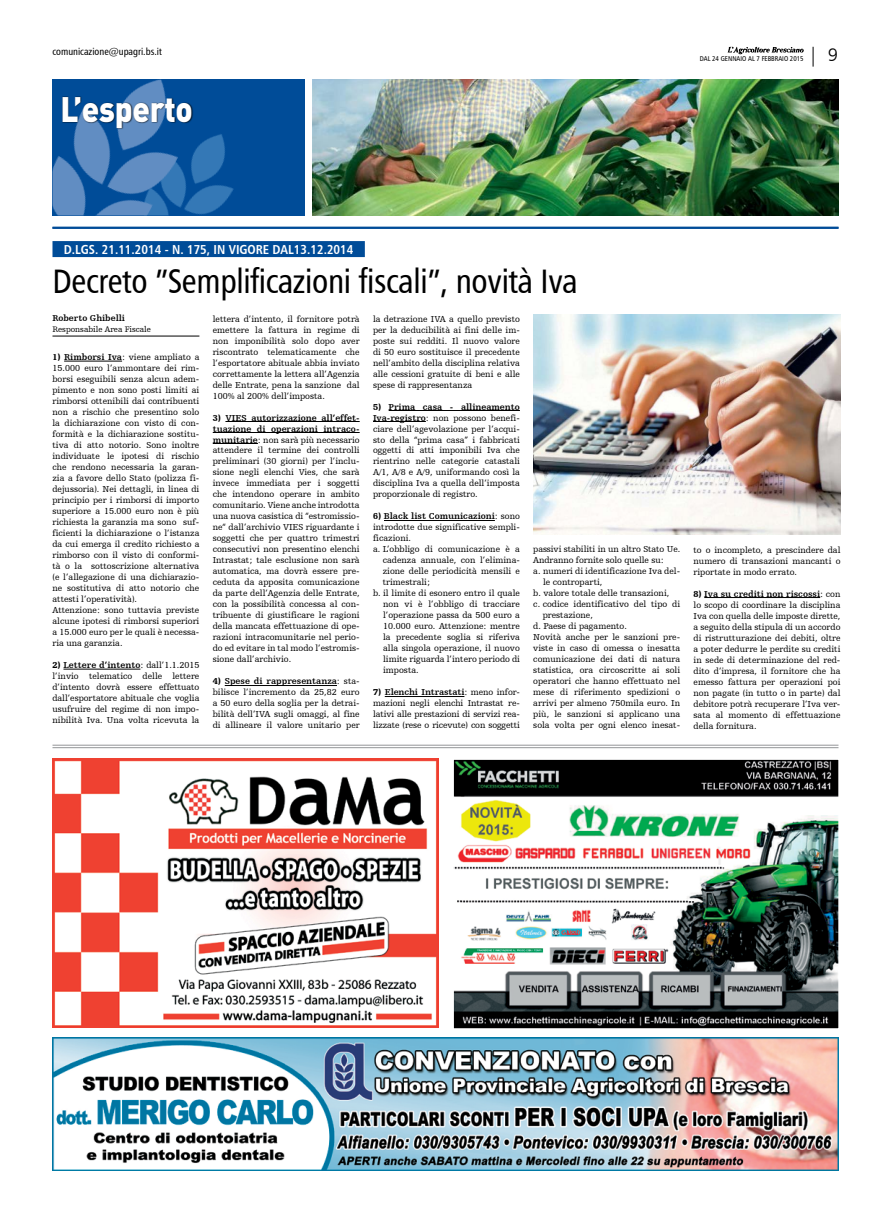
<style>
.page{position:relative;width:891px;height:1219px;background:#fff}
.page>*{position:absolute;margin:0;border:0;box-sizing:border-box;transform-origin:0 0}
.t1{font:900 35px "DIN";letter-spacing:-.01em;color:#fff;scale:.9 1}
.t2{font:34px "Humanist 777 BT Roman Condensed B";letter-spacing:-.01em;color:#000}
.t3{font:18px "Humanist 777 BT Light B";color:#000}
.t4{font:13px "Humanist 777 BT Bold Condensed B";color:#fff}
.t5{font:10px "Humanist 777 BT Roman Condensed B";color:#000}
.t6{font:9px/11px "Humanist Slabserif 712 BT";color:#000;text-align:justify}
.t7{font:700 9px "Humanist Slabserif 712 BT";color:#000}
.t8{font:700 8.9px "Humanist Slabserif 712 BT";color:#000}
.t9{font:8.4px "Humanist Slabserif 712 BT";color:#000}
.t10{font:7px "Humanist 777 BT Roman Condensed B";color:#000}
.s1{font-weight:900}
.s2{font-weight:700}
.s3{font-weight:400}
</style>
<div class="page">
<div style="left:52px;top:79px;width:253px;height:136px;background:#004c98"></div>
<img style="left:185px;top:134px;width:49px;height:81px">
<img style="left:52px;top:79px;width:133px;height:136px">
<div style="left:62px;top:97px;width:132px;height:33px;background:#000;opacity:.75"></div>
<img style="left:53px;top:759px;width:385px;height:269px">
<img style="left:53px;top:1038px;width:785px;height:133px">
<img style="left:455px;top:761px;width:381px;height:266px">
<div style="left:453px;top:759px;width:385px;height:270px;border:1px solid #fff"></div>
<hr style="left:52px;top:227px;width:786px;height:2px;background:#004c98">
<hr style="left:52px;top:336px;width:147px;height:1px;background:#000">
<hr style="left:64px;top:361px;width:58px;height:1px;background:#000">
<hr style="left:63px;top:669px;width:77px;height:1px;background:#000">
<hr style="left:225px;top:421px;width:134px;height:1px;background:#000">
<hr style="left:213px;top:432px;width:146px;height:1px;background:#000">
<hr style="left:213px;top:443px;width:45px;height:1px;background:#000">
<hr style="left:225px;top:685px;width:112px;height:1px;background:#000">
<hr style="left:388px;top:410px;width:131px;height:1px;background:#000">
<hr style="left:373px;top:421px;width:52px;height:1px;background:#000">
<hr style="left:384px;top:520px;width:110px;height:1px;background:#000">
<hr style="left:384px;top:696px;width:80px;height:1px;background:#000">
<hr style="left:704px;top:597px;width:115px;height:1px;background:#000">
<div style="left:52px;top:241px;width:312px;height:16px;background:#004c98"></div>
<img style="left:533px;top:315px;width:307px;height:219px">
<img style="left:312px;top:79px;width:526px;height:136px">
<svg style="left:812px;top:47px;width:1px;height:20px"></svg>
<img style="left:727px;top:47px;width:77px;height:8px">
<hr style="left:52px;top:745px;width:786px;height:1px;background:#939598">
<hr style="left:52px;top:747px;width:786px;height:1px;background:#939598">
<p class="t5" style="left:52px;top:45px;width:111px">comunicazione@upagri.bs.it</p>
<h1 class="t1" style="left:60px;top:86px;width:149px">L’esperto</h1>
<p class="t10" style="left:699px;top:54px;width:105px">dal 24 gennaio AL 7 FEBBRAIO 2015</p>
<h3 class="t3" style="left:827px;top:44px;width:12px">9</h3>
<h3 class="t4" style="left:64px;top:241px;width:291px">D.LGS. 21.11.2014 - N. 175, IN VIGORE DAL13.12.2014</h3>
<h2 class="t2" style="left:52px;top:260px;width:526px">Decreto ”Semplificazioni fiscali”, novità Iva</h2>
<p class="t8" style="left:52px;top:313px;width:74px">Roberto Ghibelli</p>
<p class="t9" style="left:52px;top:325px;width:100px">Responsabile Area Fiscale</p>
<p class="t6" style="left:52px;top:351px;width:148px;text-align:left"><span class="s1">1)</span> <span class="s2">Rimborsi Iva</span>: viene ampliato a 15.000 euro l’ammontare dei rim&shy;borsi eseguibili senza alcun adem&shy;pimento e non sono posti limiti ai rimborsi ottenibili dai contribuenti non a rischio che presentino solo la dichiarazione con visto di con&shy;formità e la dichiarazione sostitu&shy;tiva di atto notorio. Sono inoltre individuate le ipotesi di rischio che rendono necessaria la garan&shy;zia a favore dello Stato (polizza fi&shy;dejussoria). Nei dettagli, in linea di principio per i rimborsi di importo superiore a 15.000 euro non è più richiesta la garanzia ma sono suf&shy;ficienti la dichiarazione o l’istanza da cui emerga il credito richiesto a rimborso con il visto di conformi&shy;tà o la sottoscrizione alternativa (e l’allegazione di una dichiarazio&shy;ne sostitutiva di atto notorio che attesti l’operatività).<br>Attenzione: sono tuttavia previste alcune ipotesi di rimborsi superiori a 15.000 euro per le quali è necessa&shy;ria una garanzia.</p>
<p class="t6" style="left:52px;top:659px;width:148px"><span class="s1">2)</span> <span class="s2">Lettere d’intento</span>: dall’1.1.2015 l’invio telematico delle lettere d’intento dovrà essere effettuato dall’esportatore abituale che voglia usufruire del regime di non impo&shy;nibilità Iva. Una volta ricevuta la</p>
<p class="t6" style="left:213px;top:313px;width:148px">lettera d’intento, il fornitore potrà emettere la fattura in regime di non imponibilità solo dopo aver riscontrato telematicamente che l’esportatore abituale abbia inviato correttamente la lettera all’Agenzia delle Entrate, pena la sanzione dal 100% al 200% dell’imposta.</p>
<p class="t6" style="left:213px;top:412px;width:148px"><span class="s1">3)</span> <span class="s2">VIES autorizzazione all’effet&shy;tuazione di operazioni intraco&shy;munitarie</span>: non sarà più necessario attendere il termine dei controlli preliminari (30 giorni) per l’inclu&shy;sione negli elenchi Vies, che sarà invece immediata per i soggetti che intendono operare in ambito comunitario. Viene anche introdotta una nuova casistica di “estromissio&shy;ne“ dall’archivio VIES riguardante i soggetti che per quattro trimestri consecutivi non presentino elenchi Intrastat; tale esclusione non sarà automatica, ma dovrà essere pre&shy;ceduta da apposita comunicazione da parte dell’Agenzia delle Entrate, con la possibilità concessa al con&shy;tribuente di giustificare le ragioni della mancata effettuazione di ope&shy;razioni intracomunitarie nel perio&shy;do ed evitare in tal modo l’estromis&shy;sione dall’archivio.</p>
<p class="t6" style="left:213px;top:676px;width:148px"><span class="s1">4)</span> <span class="s2">Spese di rappresentanza</span>: sta&shy;bilisce l’incremento da 25,82 euro a 50 euro della soglia per la detrai&shy;bilità dell’IVA sugli omaggi, al fine di allineare il valore unitario per</p>
<p class="t6" style="left:373px;top:313px;width:148px">la detrazione IVA a quello previsto per la deducibilità ai fini delle im&shy;poste sui redditi. Il nuovo valore di 50 euro sostituisce il precedente nell’ambito della disciplina relativa alle cessioni gratuite di beni e alle spese di rappresentanza</p>
<p class="t6" style="left:373px;top:401px;width:148px"><span class="s1">5)</span> <span class="s2">Prima casa - allineamento Iva-registro</span>: non possono benefi&shy;ciare dell’agevolazione per l’acqui&shy;sto della “prima casa” i fabbricati oggetti di atti imponibili Iva che rientrino nelle categorie catastali A/1, A/8 e A/9, uniformando così la disciplina Iva a quella dell’imposta proporzionale di registro.</p>
<p class="t7" style="left:373px;top:511px;width:148px"><span class="s1">6)</span> Black list Comunicazioni<span class="s3">: sono</span></p>
<p class="t6" style="left:373px;top:522px;width:148px">introdotte due significative sempli-</p>
<p class="t6" style="left:373px;top:533px;width:40px">ficazioni.</p>
<p class="t6" style="left:373px;top:544px;width:148px">a. L’obbligo di comunicazione è a</p>
<p class="t6" style="left:382px;top:555px;width:139px">cadenza annuale, con l’elimina-</p>
<p class="t6" style="left:382px;top:566px;width:139px">zione delle periodicità mensili e</p>
<p class="t6" style="left:382px;top:577px;width:49px">trimestrali;</p>
<p class="t6" style="left:373px;top:588px;width:148px">b. il limite di esonero entro il quale</p>
<p class="t6" style="left:383px;top:599px;width:138px">non vi è l’obbligo di tracciare</p>
<p class="t6" style="left:383px;top:610px;width:138px">l’operazione passa da 500 euro a</p>
<p class="t6" style="left:383px;top:621px;width:138px">10.000 euro. Attenzione: mentre</p>
<p class="t6" style="left:383px;top:632px;width:138px">la precedente soglia si riferiva</p>
<p class="t6" style="left:383px;top:643px;width:138px">alla singola operazione, il nuovo</p>
<p class="t6" style="left:383px;top:654px;width:138px">limite riguarda l’intero periodo di</p>
<p class="t6" style="left:383px;top:665px;width:37px">imposta.</p>
<p class="t6" style="left:373px;top:687px;width:148px"><span class="s1">7)</span> <span class="s2">Elenchi Intrastati</span>: meno infor&shy;mazioni negli elenchi Intrastat re&shy;lativi alle prestazioni di servizi rea&shy;lizzate (rese o ricevute) con soggetti</p>
<p class="t6" style="left:533px;top:544px;width:148px">passivi stabiliti in un altro Stato Ue.</p>
<p class="t6" style="left:533px;top:555px;width:132px">Andranno fornite solo quelle su:</p>
<p class="t6" style="left:533px;top:566px;width:148px">a. numeri di identificazione Iva del-</p>
<p class="t6" style="left:542px;top:577px;width:61px">le controparti,</p>
<p class="t6" style="left:533px;top:588px;width:137px">b. valore totale delle transazioni,</p>
<p class="t6" style="left:533px;top:599px;width:148px">c. codice identificativo del tipo di</p>
<p class="t6" style="left:542px;top:610px;width:52px">prestazione,</p>
<p class="t6" style="left:533px;top:621px;width:95px">d. Paese di pagamento.</p>
<p class="t6" style="left:533px;top:632px;width:148px">Novità anche per le sanzioni pre-</p>
<p class="t6" style="left:533px;top:643px;width:148px">viste in caso di omessa o inesatta</p>
<p class="t6" style="left:533px;top:654px;width:148px">comunicazione dei dati di natura</p>
<p class="t6" style="left:533px;top:665px;width:148px">statistica, ora circoscritte ai soli</p>
<p class="t6" style="left:533px;top:676px;width:148px">operatori che hanno effettuato nel</p>
<p class="t6" style="left:533px;top:687px;width:148px">mese di riferimento spedizioni o</p>
<p class="t6" style="left:533px;top:698px;width:148px">arrivi per almeno 750mila euro. In</p>
<p class="t6" style="left:533px;top:709px;width:148px">più, le sanzioni si applicano una</p>
<p class="t6" style="left:533px;top:720px;width:148px">sola volta per ogni elenco inesat-</p>
<p class="t6" style="left:693px;top:544px;width:148px">to o incompleto, a prescindere dal numero di transazioni mancanti o riportate in modo errato.</p>
<p class="t6" style="left:693px;top:588px;width:148px"><span class="s1">8)</span> <span class="s2">Iva su crediti non riscossi</span>: con lo scopo di coordinare la disciplina Iva con quella delle imposte dirette, a seguito della stipula di un accordo di ristrutturazione dei debiti, oltre a poter dedurre le perdite su crediti in sede di determinazione del red&shy;dito d’impresa, il fornitore che ha emesso fattura per operazioni poi non pagate (in tutto o in parte) dal debitore potrà recuperare l’Iva ver&shy;sata al momento di effettuazione della fornitura.</p>
</div>
